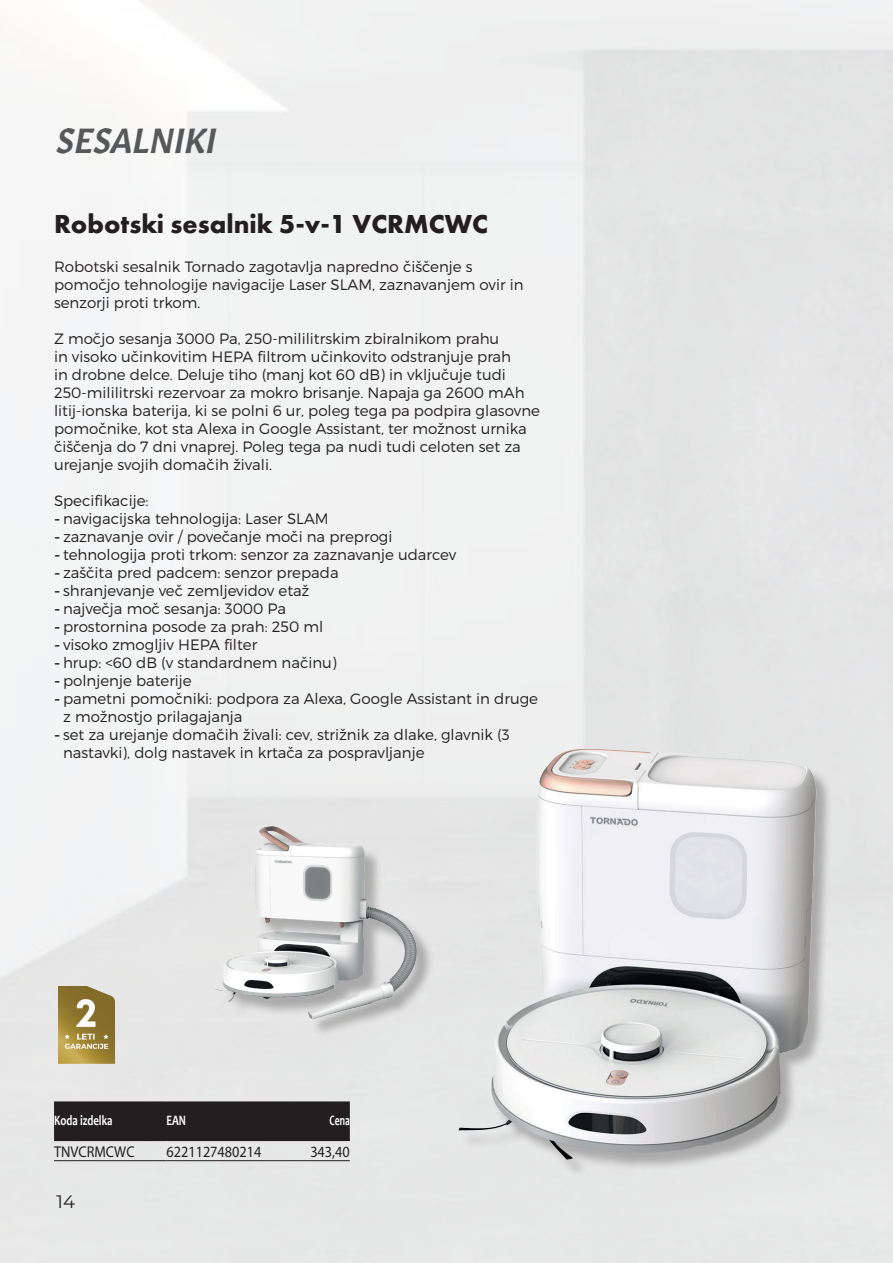
<style>
.page{position:relative;width:893px;height:1263px;background:#fff}
.page>*{position:absolute;margin:0;border:0;box-sizing:border-box;transform-origin:0 0}
.t1{font:italic 600 34.5px "Gitan Latn";color:#57585a}
.t2{font:700 27px "Futura PT";color:#231f20}
.t3{font:18px "Montserrat";color:#231f20}
.t4{font:15.6px "Myriad Pro";color:#231f20;scale:.91 1}
.t5{font:300 15px/18px "Montserrat";color:#231f20}
.t6{font:700 14.4px "Candara";color:#fff;scale:.75 1}
.t7{font:700 14.4px "Candara";color:#fff;scale:.67 1}
.s1{font-family:"DIN Pro";font-weight:500}
</style>
<div class="page">
<div style="left:461px;top:750px;width:372px;height:427px;background:#231f20;opacity:.3"></div>
<img style="left:447px;top:725px;width:369px;height:441px">
<div style="left:54px;top:1103px;width:296px;height:36px;background:#231f20"></div>
<hr style="left:54px;top:1160px;width:112px;height:1px;background:#231f20">
<hr style="left:54px;top:1101px;width:112px;height:2px;background:#231f20">
<hr style="left:54px;top:1139px;width:112px;height:2px;background:#231f20">
<hr style="left:166px;top:1101px;width:115px;height:2px;background:#231f20">
<hr style="left:166px;top:1139px;width:115px;height:2px;background:#231f20">
<hr style="left:281px;top:1101px;width:69px;height:2px;background:#231f20">
<hr style="left:281px;top:1139px;width:69px;height:2px;background:#231f20">
<hr style="left:166px;top:1160px;width:115px;height:1px;background:#231f20">
<hr style="left:281px;top:1160px;width:69px;height:1px;background:#231f20">
<img style="left:54px;top:982px;width:63px;height:85px">
<img style="left:195px;top:807px;width:240px;height:240px">
<h1 class="t1" style="left:57px;top:111px;width:161px">SESALNIKI</h1>
<h2 class="t2" style="left:54px;top:207px;width:436px">Robotski sesalnik 5-v-1 VCRMCWC</h2>
<p class="t5" style="left:54px;top:257px;width:471px">Robotski sesalnik Tornado zagotavlja napredno čiščenje s pomočjo tehnologije navigacije Laser SLAM, zaznavanjem ovir in senzorji proti trkom.</p>
<p class="t5" style="left:54px;top:329px;width:487px">Z močjo sesanja 3000 Pa, 250-mililitrskim zbiralnikom prahu<br>in visoko učinkovitim HEPA filtrom učinkovito odstranjuje prah<br>in drobne delce. Deluje tiho (manj kot 60 dB) in vključuje tudi 250-mililitrski rezervoar za mokro brisanje. Napaja ga 2600 mAh litij-ionska baterija, ki se polni 6 ur, poleg tega pa podpira glasovne pomočnike, kot sta Alexa in Google Assistant, ter možnost urnika čiščenja do 7 dni vnaprej. Poleg tega pa nudi tudi celoten set za urejanje svojih domačih živali.</p>
<p class="t5" style="left:54px;top:491px;width:96px">Specifikacije:</p>
<p class="t5" style="left:54px;top:509px;width:276px"><span class="s1">-</span> navigacijska tehnologija: Laser SLAM</p>
<p class="t5" style="left:54px;top:527px;width:340px"><span class="s1">-</span> zaznavanje ovir / povečanje moči na preprogi</p>
<p class="t5" style="left:54px;top:545px;width:404px"><span class="s1">-</span> tehnologija proti trkom: senzor za zaznavanje udarcev</p>
<p class="t5" style="left:54px;top:563px;width:286px"><span class="s1">-</span> zaščita pred padcem: senzor prepada</p>
<p class="t5" style="left:54px;top:581px;width:257px"><span class="s1">-</span> shranjevanje več zemljevidov etaž</p>
<p class="t5" style="left:54px;top:599px;width:234px"><span class="s1">-</span> največja moč sesanja: 3000 Pa</p>
<p class="t5" style="left:54px;top:617px;width:271px"><span class="s1">-</span> prostornina posode za prah: 250 ml</p>
<p class="t5" style="left:54px;top:635px;width:205px"><span class="s1">-</span> visoko zmogljiv HEPA filter</p>
<p class="t5" style="left:54px;top:653px;width:284px"><span class="s1">-</span> hrup: &lt;60 dB (v standardnem načinu)</p>
<p class="t5" style="left:54px;top:671px;width:139px"><span class="s1">-</span> polnjenje baterije</p>
<p class="t5" style="left:63px;top:689px;width:477px;text-indent:-9px"><span class="s1">-</span> pametni pomočniki: podpora za Alexa, Google Assistant in druge z možnostjo prilagajanja</p>
<p class="t5" style="left:63px;top:725px;width:448px;text-indent:-9px"><span class="s1">-</span> set za urejanje domačih živali: cev, strižnik za dlake, glavnik (3 nastavki), dolg nastavek in krtača za pospravljanje</p>
<p class="t6" style="left:54px;top:1111px;width:79px">Koda izdelka</p>
<p class="t6" style="left:166px;top:1111px;width:28px">EAN</p>
<p class="t7" style="left:330px;top:1111px;width:32px">Cena</p>
<p class="t4" style="left:54px;top:1142px;width:90px">TNVCRMCWC</p>
<p class="t4" style="left:166px;top:1142px;width:106px">6221127480214</p>
<p class="t4" style="left:310px;top:1142px;width:45px">343,40</p>
<p class="t3" style="left:57px;top:1189px;width:20px">14</p>
</div>
